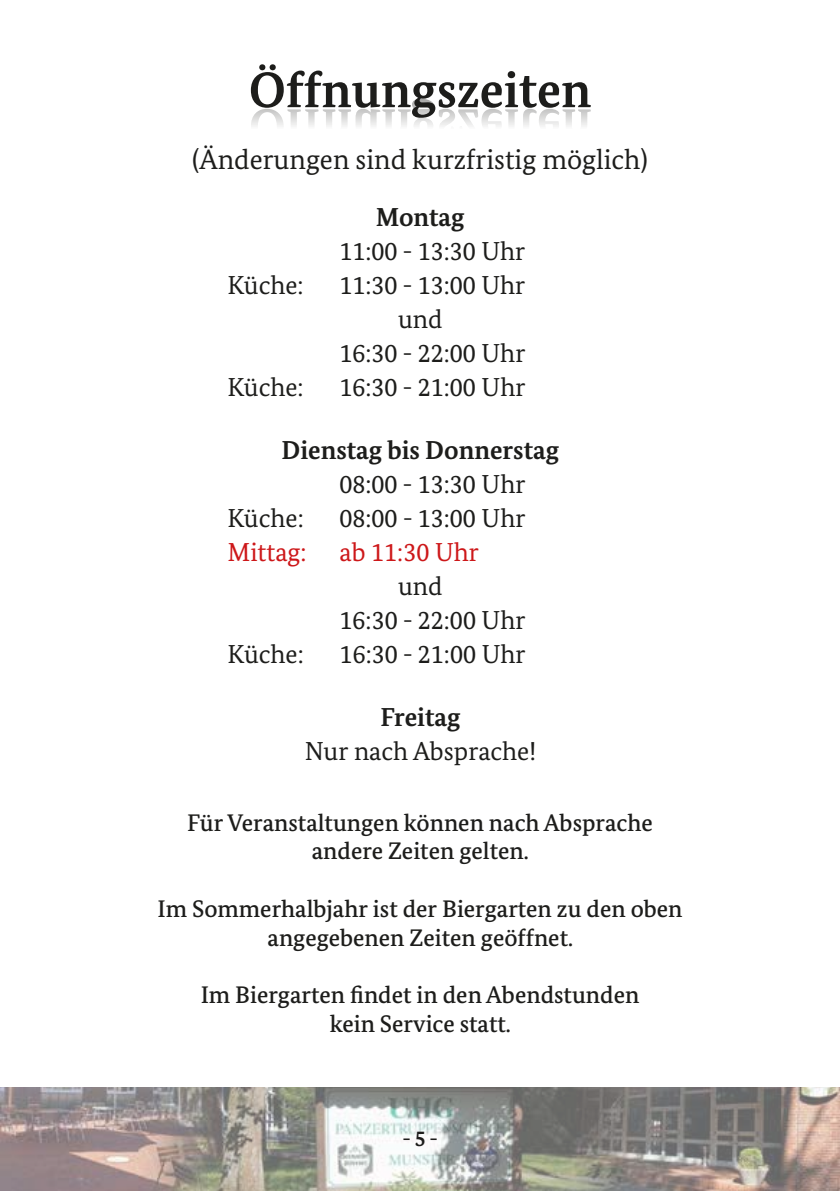
<style>
.page{position:relative;width:840px;height:1191px;background:#fff}
.page>*{position:absolute;margin:0;border:0;box-sizing:border-box;transform-origin:0 0}
.t1{font:700 50px "Bundes Serif";color:#1d1d1b}
.t2{font:28px "Bundes Serif";color:#1d1d1b}
.t3{font:26px/34px "Bundes Serif";color:#1d1d1b}
.t4{font:700 26px "Bundes Serif";color:#1d1d1b}
.t5{font:26px "Bundes Serif";color:#cd1719}
.t6{font:500 24px/28.8px "Bundes Serif";color:#1d1d1b;text-align:center}
.t7{font:700 22px "Bundes Serif";color:#1d1d1b}
</style>
<div class="page">
<img style="left:0;top:1087px;width:839px;height:104px">
<h1 class="t1" style="left:248px;top:59px;width:344px">Öffnungszeiten</h1>
<p class="t2" style="left:192px;top:142px;width:457px">(Änderungen sind kurzfristig möglich)</p>
<p class="t4" style="left:375px;top:201px;width:90px">Montag</p>
<p class="t3" style="left:339px;top:233px;width:187px">11:00 - 13:30 Uhr</p>
<p class="t3" style="left:227px;top:268px;width:78px">Küche:</p>
<p class="t3" style="left:339px;top:268px;width:187px">11:30 - 13:00 Uhr</p>
<p class="t3" style="left:398px;top:302px;width:46px">und</p>
<p class="t3" style="left:339px;top:336px;width:187px">16:30 - 22:00 Uhr</p>
<p class="t3" style="left:227px;top:370px;width:78px">Küche:</p>
<p class="t3" style="left:339px;top:370px;width:187px">16:30 - 21:00 Uhr</p>
<p class="t4" style="left:281px;top:434px;width:279px">Dienstag bis Donnerstag</p>
<p class="t3" style="left:339px;top:466px;width:187px">08:00 - 13:30 Uhr</p>
<p class="t3" style="left:227px;top:500px;width:78px">Küche:</p>
<p class="t3" style="left:339px;top:500px;width:187px">08:00 - 13:00 Uhr</p>
<p class="t5" style="left:227px;top:536px;width:80px">Mittag:</p>
<p class="t5" style="left:339px;top:536px;width:141px">ab 11:30 Uhr</p>
<p class="t3" style="left:339px;top:568px;width:187px;text-indent:58px">und<br>16:30 - 22:00 Uhr</p>
<p class="t3" style="left:227px;top:636px;width:78px">Küche:</p>
<p class="t3" style="left:339px;top:636px;width:187px">16:30 - 21:00 Uhr</p>
<p class="t4" style="left:380px;top:701px;width:81px">Freitag</p>
<p class="t3" style="left:304px;top:733px;width:233px">Nur nach Absprache!</p>
<p class="t6" style="left:187px;top:807px;width:467px">Für Veranstaltungen können nach Absprache andere Zeiten gelten.</p>
<p class="t6" style="left:157px;top:894px;width:526px">Im Sommerhalbjahr ist der Biergarten zu den oben angegebenen Zeiten geöffnet.</p>
<p class="t6" style="left:200px;top:980px;width:440px">Im Biergarten findet in den Abendstunden kein Service statt.</p>
<p class="t7" style="left:402px;top:1125px;width:37px">- 5 -</p>
</div>
